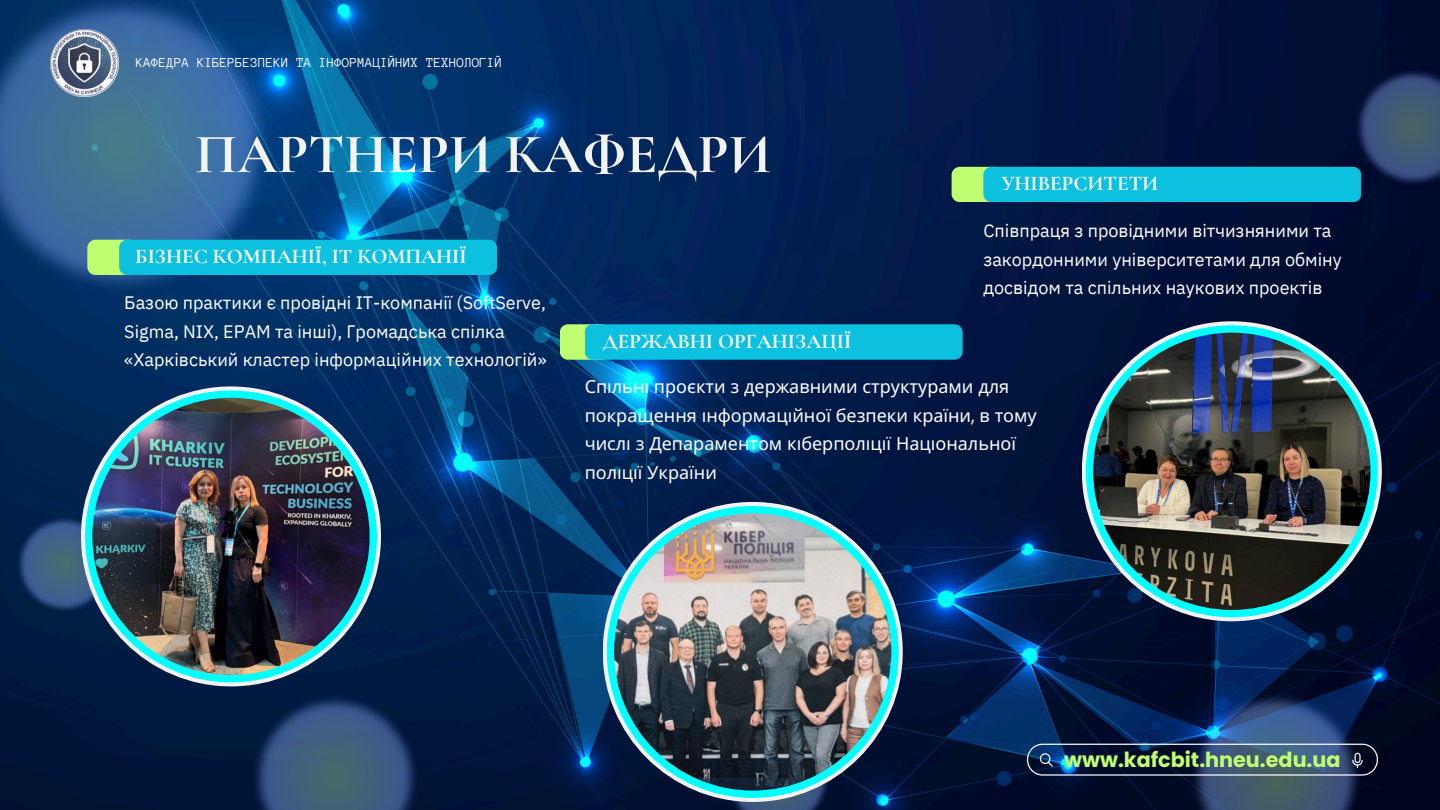
<style>
.page{position:relative;width:1440px;height:810px;background:#fff}
.page>*{position:absolute;margin:0;border:0;box-sizing:border-box;transform-origin:0 0}
.t1{font:700 56px "Cormorant Garamond";color:#f3f3f2}
.t2{font:700 21px "Cormorant Garamond";color:#fff}
.t3{font:700 20.8px "Poppins";color:#c1ff72}
.t4{font:18px/28.5px "IBM Plex Sans";color:#fff}
.t5{font:18px/28.5px "Noto Sans";color:#fff}
.t6{font:14px "Anonymous Pro";color:#fff}
.s1{font-family:"Poppins"}
</style>
<div class="page">
<img style="left:0;top:0;width:1440px;height:810px">
<img style="left:0;top:0;width:282px;height:303px">
<img style="left:1186px;top:688px;width:180px;height:122px">
<img style="left:721px;top:779px;width:112px;height:31px">
<img style="left:247px;top:689px;width:177px;height:121px">
<img style="left:1352px;top:66px;width:88px;height:124px">
<img style="left:13px;top:513px;width:90px;height:102px">
<div style="left:560px;top:324px;width:50px;height:36px;background:#c1ff72;border-radius:8px"></div>
<div style="left:585px;top:324px;width:378px;height:36px;background:#0cc0df;border-radius:8px"></div>
<div style="left:87px;top:240px;width:50px;height:35px;background:#c1ff72;border-radius:8px"></div>
<div style="left:119px;top:240px;width:378px;height:35px;background:#0cc0df;border-radius:8px"></div>
<div style="left:952px;top:167px;width:49px;height:35px;background:#c1ff72;border-radius:8px"></div>
<div style="left:983px;top:167px;width:378px;height:35px;background:#0cc0df;border-radius:8px"></div>
<svg style="left:81px;top:386px;width:300px;height:300px;fill:#f2f2f2"></svg>
<div style="left:85px;top:390px;width:292px;height:292px;background:#0ff;border-radius:50%"></div>
<img style="left:92px;top:398px;width:278px;height:277px;border-radius:50%">
<svg style="left:603px;top:502px;width:300px;height:300px;fill:#f2f2f2"></svg>
<div style="left:607px;top:506px;width:292px;height:292px;background:#0ff;border-radius:50%"></div>
<img style="left:614px;top:513px;width:277px;height:277px;border-radius:50%">
<svg style="left:1082px;top:321px;width:300px;height:300px;fill:#f2f2f2"></svg>
<div style="left:1086px;top:325px;width:292px;height:292px;background:#0ff;border-radius:50%"></div>
<img style="left:1093px;top:333px;width:277px;height:277px;border-radius:50%">
<svg style="left:1027px;top:744px;width:351px;height:32px;background:#2d4463"></svg>
<img style="left:51px;top:30px;width:67px;height:66px">
<h4 class="t6" style="left:136px;top:55px;width:368px">КАФЕДРА КІБЕРБЕЗПЕКИ ТА ІНФОРМАЦІЙНИХ ТЕХНОЛОГІЙ</h4>
<p class="t1" style="left:195px;top:120px;width:578px">ПАРТНЕРИ КАФЕДРИ</p>
<h1 class="t2" style="left:135px;top:244px;width:333px">БІЗНЕС КОМПАНІЇ, IT КОМПАНІЇ</h1>
<p class="t4" style="left:124px;top:288px;width:424px">Базою практики є провідні ІТ-компанії (SoftServe,<br>Sigma, NIX, EPAM та інші), Громадська спілка «Харківський кластер інформаційних технологій»</p>
<h2 class="t2" style="left:603px;top:328px;width:250px">ДЕРЖАВНІ ОРГАНІЗАЦІЇ</h2>
<h2 class="t2" style="left:1001px;top:171px;width:158px">УНІВЕРСИТЕТИ</h2>
<h4 class="t4" style="left:983px;top:216px;width:360px">Співпраця з провідними вітчизняними та закордонними університетами для обміну досвідом та спільних наукових проектів</h4>
<p class="t5" style="left:585px;top:372px;width:454px">Спільні проєкти з державними структурами для покращення і нформаці йної безпеки країни<span class="s1">,</span> в тому числі з Депараментом кіберполі ції Національної полі ції України</p>
<p class="t3" style="left:1064px;top:745px;width:278px">www.kafcbit.hneu.edu.ua</p>
</div>
